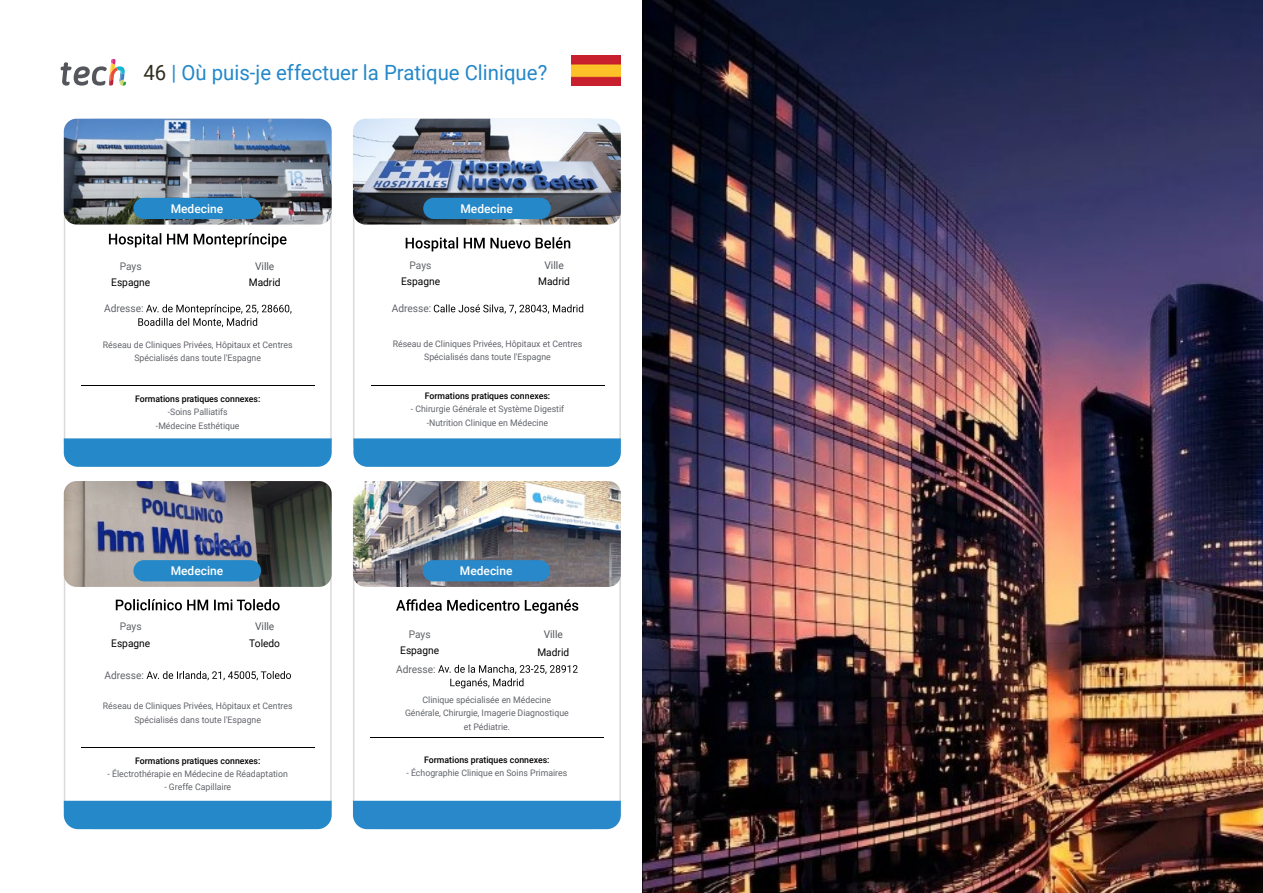
<style>
.page{position:relative;width:1263px;height:893px;background:#fff}
.page>*{position:absolute;margin:0;border:0;box-sizing:border-box;transform-origin:0 0}
.t1{font:21px "Roboto";color:#2488c9}
.t2{font:500 12px "Roboto";color:#fff}
.t3{font:10.5px "Roboto";color:#000}
.t4{font:10.5px "Roboto";color:#61646a}
.t5{font:10.5px "Roboto";color:#52555b}
.t6{font:9px/13.5px "Roboto";color:#61646a;text-align:center}
.t7{font:500 9px "Roboto";color:#000}
.s1{color:#312e20}
</style>
<div class="page">
<svg style="left:61px;top:59px;width:65px;height:27px"></svg>
<img style="left:571px;top:56px;width:50px;height:29px">
<img style="left:642px;top:0;width:621px;height:893px">
<svg style="left:63px;top:118px;width:269px;height:337px"></svg>
<img style="left:64px;top:119px;width:268px;height:106px">
<div style="left:133px;top:198px;width:128px;height:21px;background:#2488c9;border-radius:11px"></div>
<svg style="left:64px;top:438px;width:268px;height:29px;background:#2a8bca"></svg>
<hr style="left:81px;top:385px;width:234px;height:1px;background:#000">
<svg style="left:109px;top:233px;width:178px;height:14px"></svg>
<svg style="left:138px;top:304px;width:153px;height:23px"></svg>
<svg style="left:352px;top:118px;width:269px;height:320px"></svg>
<img style="left:353px;top:119px;width:268px;height:106px">
<div style="left:423px;top:198px;width:128px;height:21px;background:#2488c9;border-radius:11px"></div>
<svg style="left:353px;top:438px;width:268px;height:29px;background:#2b8bca"></svg>
<hr style="left:371px;top:385px;width:233px;height:1px;background:#000">
<svg style="left:406px;top:237px;width:164px;height:14px"></svg>
<svg style="left:434px;top:304px;width:149px;height:10px"></svg>
<svg style="left:63px;top:492px;width:269px;height:338px"></svg>
<img style="left:64px;top:481px;width:268px;height:106px">
<div style="left:133px;top:560px;width:128px;height:21px;background:#2488c9;border-radius:11px"></div>
<div style="left:64px;top:801px;width:268px;height:28px;background:#2488c9"></div>
<hr style="left:81px;top:747px;width:234px;height:1px;background:#000">
<svg style="left:116px;top:599px;width:164px;height:11px"></svg>
<svg style="left:147px;top:671px;width:144px;height:9px"></svg>
<svg style="left:352px;top:587px;width:269px;height:243px"></svg>
<img style="left:353px;top:481px;width:268px;height:106px">
<div style="left:423px;top:560px;width:127px;height:21px;background:#2988c9;border-radius:11px"></div>
<div style="left:353px;top:801px;width:268px;height:28px;background:#2988c9"></div>
<hr style="left:370px;top:737px;width:234px;height:1px;background:#000">
<svg style="left:396px;top:599px;width:182px;height:15px"></svg>
<svg style="left:438px;top:665px;width:140px;height:23px"></svg>
<h1 class="t1" style="left:144px;top:57px;width:405px"><span class="s1">46</span> | Où puis-je effectuer la Pratique Clinique?</h1>
<p class="t4" style="left:120px;top:259px;width:23px">Pays</p>
<p class="t3" style="left:111px;top:275px;width:41px">Espagne</p>
<h2 class="t2" style="left:171px;top:200px;width:54px">Medecine</h2>
<p class="t5" style="left:255px;top:259px;width:21px">Ville</p>
<p class="t3" style="left:249px;top:275px;width:33px">Madrid</p>
<p class="t4" style="left:104px;top:301px;width:41px">Adresse:</p>
<p class="t6" style="left:103px;top:338px;width:191px">Réseau de Cliniques Privées, Hôpitaux et Centres<br>Spécialisés dans toute l'Espagne</p>
<p class="t7" style="left:135px;top:393px;width:127px">Formations pratiques connexes:</p>
<p class="t6" style="left:156px;top:405px;width:85px">-Soins Palliatifs -Médecine Esthétique</p>
<p class="t4" style="left:120px;top:619px;width:23px">Pays</p>
<p class="t3" style="left:111px;top:635px;width:41px">Espagne</p>
<h2 class="t2" style="left:171px;top:563px;width:54px">Medecine</h2>
<p class="t5" style="left:255px;top:619px;width:21px">Ville</p>
<p class="t3" style="left:249px;top:635px;width:32px">Toledo</p>
<p class="t4" style="left:105px;top:668px;width:41px">Adresse:</p>
<p class="t6" style="left:103px;top:699px;width:191px">Réseau de Cliniques Privées, Hôpitaux et Centres<br>Spécialisés dans toute l'Espagne</p>
<p class="t7" style="left:135px;top:754px;width:127px">Formations pratiques connexes:</p>
<p class="t6" style="left:108px;top:766px;width:182px">- Électrothérapie en Médecine de Réadaptation</p>
<p class="t6" style="left:164px;top:780px;width:68px">- Greffe Capillaire</p>
<p class="t4" style="left:410px;top:258px;width:23px">Pays</p>
<p class="t3" style="left:401px;top:274px;width:41px">Espagne</p>
<h2 class="t2" style="left:460px;top:200px;width:54px">Medecine</h2>
<p class="t5" style="left:544px;top:258px;width:21px">Ville</p>
<p class="t3" style="left:538px;top:274px;width:33px">Madrid</p>
<p class="t4" style="left:392px;top:301px;width:41px">Adresse:</p>
<p class="t6" style="left:393px;top:336px;width:191px">Réseau de Cliniques Privées, Hôpitaux et Centres<br>Spécialisés dans toute l'Espagne</p>
<p class="t7" style="left:425px;top:390px;width:127px">Formations pratiques connexes:</p>
<p class="t6" style="left:411px;top:402px;width:155px">- Chirurgie Générale et Système Digestif -Nutrition Clinique en Médecine</p>
<h2 class="t2" style="left:460px;top:563px;width:54px">Medecine</h2>
<p class="t4" style="left:409px;top:627px;width:23px">Pays</p>
<p class="t3" style="left:400px;top:643px;width:41px">Espagne</p>
<p class="t5" style="left:544px;top:627px;width:21px">Ville</p>
<p class="t3" style="left:537px;top:644px;width:33px">Madrid</p>
<p class="t4" style="left:396px;top:662px;width:41px">Adresse:</p>
<p class="t6" style="left:405px;top:692px;width:165px">Clinique spécialisée en Médecine<br>Générale, Chirurgie, Imagerie Diagnostique et Pédiatrie.</p>
<p class="t7" style="left:424px;top:753px;width:127px">Formations pratiques connexes:</p>
<p class="t6" style="left:406px;top:766px;width:162px">- Échographie Clinique en Soins Primaires</p>
</div>
